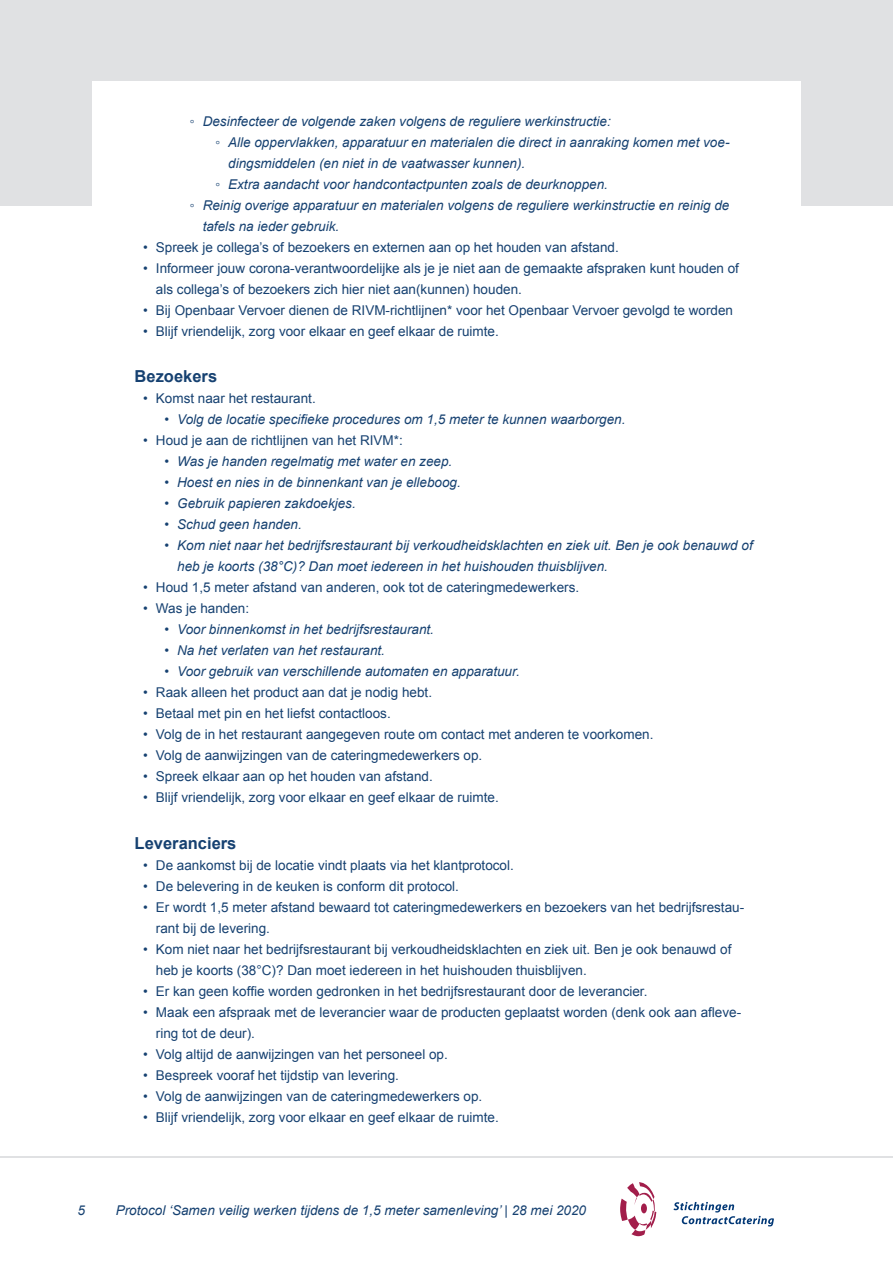
<style>
.page{position:relative;width:893px;height:1263px;background:#fff}
.page>*{position:absolute;margin:0;border:0;box-sizing:border-box;transform-origin:0 0}
.t1{font:700 16.5px "Arial";color:#164171}
.t2{font:13.5px/21px "Arial";color:#164171}
.t3{font:italic 13.5px/21px "Arial";color:#164171}
</style>
<div class="page">
<hr style="left:0;top:1157px;width:893px;height:1px;background:#e0e1e3">
<svg style="left:620px;top:1182px;width:36px;height:54px"></svg>
<svg style="left:673px;top:1202px;width:101px;height:24px"></svg>
<div style="left:0;top:0;width:893px;height:206px;background:#e0e1e3"></div>
<div style="left:92px;top:81px;width:709px;height:172px;background:#fff"></div>
<p class="t3" style="left:190px;top:111px;width:422px">◦ Desinfecteer de volgende zaken volgens de reguliere werkinstructie:</p>
<p class="t3" style="left:215px;top:132px;width:516px">◦ Alle oppervlakken, apparatuur en materialen die direct in aanraking komen met voe-</p>
<p class="t3" style="left:228px;top:153px;width:299px">dingsmiddelen (en niet in de vaatwasser kunnen).</p>
<p class="t3" style="left:215px;top:174px;width:394px">◦ Extra aandacht voor handcontactpunten zoals de deurknoppen.</p>
<p class="t3" style="left:190px;top:195px;width:541px">◦ Reinig overige apparatuur en materialen volgens de reguliere werkinstructie en reinig de</p>
<p class="t3" style="left:203px;top:216px;width:138px">tafels na ieder gebruik.</p>
<p class="t2" style="left:143px;top:237px;width:477px">• Spreek je collega’s of bezoekers en externen aan op het houden van afstand.</p>
<p class="t2" style="left:156px;top:258px;width:585px;text-indent:-13px">• Informeer jouw corona-verantwoordelijke als je je niet aan de gemaakte afspraken kunt houden of als collega’s of bezoekers zich hier niet aan(kunnen) houden.</p>
<p class="t2" style="left:143px;top:300px;width:591px">• Bij Openbaar Vervoer dienen de RIVM-richtlijnen* voor het Openbaar Vervoer gevolgd te worden</p>
<p class="t2" style="left:143px;top:321px;width:357px">• Blijf vriendelijk, zorg voor elkaar en geef elkaar de ruimte.</p>
<p class="t1" style="left:135px;top:366px;width:84px">Bezoekers</p>
<p class="t2" style="left:143px;top:388px;width:174px">• Komst naar het restaurant.</p>
<p class="t3" style="left:164px;top:409px;width:462px">• Volg de locatie specifieke procedures om 1,5 meter te kunnen waarborgen.</p>
<p class="t2" style="left:143px;top:430px;width:261px">• Houd je aan de richtlijnen van het RIVM*:</p>
<p class="t3" style="left:164px;top:451px;width:289px">• Was je handen regelmatig met water en zeep.</p>
<p class="t3" style="left:164px;top:472px;width:298px">• Hoest en nies in de binnenkant van je elleboog.</p>
<p class="t3" style="left:164px;top:493px;width:193px">• Gebruik papieren zakdoekjes.</p>
<p class="t3" style="left:164px;top:514px;width:139px">• Schud geen handen.</p>
<p class="t3" style="left:177px;top:535px;width:577px;text-indent:-13px">• Kom niet naar het bedrijfsrestaurant bij verkoudheidsklachten en ziek uit. Ben je ook benauwd of heb je koorts (38°C)? Dan moet iedereen in het huishouden thuisblijven.</p>
<p class="t2" style="left:143px;top:577px;width:437px">• Houd 1,5 meter afstand van anderen, ook tot de cateringmedewerkers.</p>
<p class="t2" style="left:143px;top:598px;width:108px">• Was je handen:</p>
<p class="t3" style="left:164px;top:619px;width:271px">• Voor binnenkomst in het bedrijfsrestaurant.</p>
<p class="t3" style="left:164px;top:640px;width:222px">• Na het verlaten van het restaurant.</p>
<p class="t3" style="left:164px;top:661px;width:357px">• Voor gebruik van verschillende automaten en apparatuur.</p>
<p class="t2" style="left:143px;top:682px;width:290px">• Raak alleen het product aan dat je nodig hebt.</p>
<p class="t2" style="left:143px;top:703px;width:249px">• Betaal met pin en het liefst contactloos.</p>
<p class="t2" style="left:143px;top:724px;width:512px">• Volg de in het restaurant aangegeven route om contact met anderen te voorkomen.</p>
<p class="t2" style="left:143px;top:745px;width:341px">• Volg de aanwijzingen van de cateringmedewerkers op.</p>
<p class="t2" style="left:143px;top:766px;width:291px">• Spreek elkaar aan op het houden van afstand.</p>
<p class="t2" style="left:143px;top:787px;width:357px">• Blijf vriendelijk, zorg voor elkaar en geef elkaar de ruimte.</p>
<p class="t1" style="left:135px;top:832px;width:103px">Leveranciers</p>
<p class="t2" style="left:143px;top:855px;width:372px">• De aankomst bij de locatie vindt plaats via het klantprotocol.</p>
<p class="t2" style="left:143px;top:876px;width:317px">• De belevering in de keuken is conform dit protocol.</p>
<p class="t2" style="left:156px;top:897px;width:590px;text-indent:-13px">• Er wordt 1,5 meter afstand bewaard tot cateringmedewerkers en bezoekers van het bedrijfsrestau&shy;rant bij de levering.</p>
<p class="t2" style="left:156px;top:939px;width:577px;text-indent:-13px">• Kom niet naar het bedrijfsrestaurant bij verkoudheidsklachten en ziek uit. Ben je ook benauwd of heb je koorts (38°C)? Dan moet iedereen in het huishouden thuisblijven.</p>
<p class="t2" style="left:143px;top:981px;width:506px">• Er kan geen koffie worden gedronken in het bedrijfsrestaurant door de leverancier.</p>
<p class="t2" style="left:156px;top:1002px;width:587px;text-indent:-13px">• Maak een afspraak met de leverancier waar de producten geplaatst worden (denk ook aan afleve&shy;ring tot de deur).</p>
<p class="t2" style="left:143px;top:1044px;width:306px">• Volg altijd de aanwijzingen van het personeel op.</p>
<p class="t2" style="left:143px;top:1065px;width:257px">• Bespreek vooraf het tijdstip van levering.</p>
<p class="t2" style="left:143px;top:1086px;width:341px">• Volg de aanwijzingen van de cateringmedewerkers op.</p>
<p class="t2" style="left:143px;top:1107px;width:357px">• Blijf vriendelijk, zorg voor elkaar en geef elkaar de ruimte.</p>
<p class="t3" style="left:77px;top:1199px;width:9px">5</p>
<p class="t3" style="left:116px;top:1199px;width:472px">Protocol ‘Samen veilig werken tijdens de 1,5 meter samenleving’ | 28 mei 2020</p>
</div>
